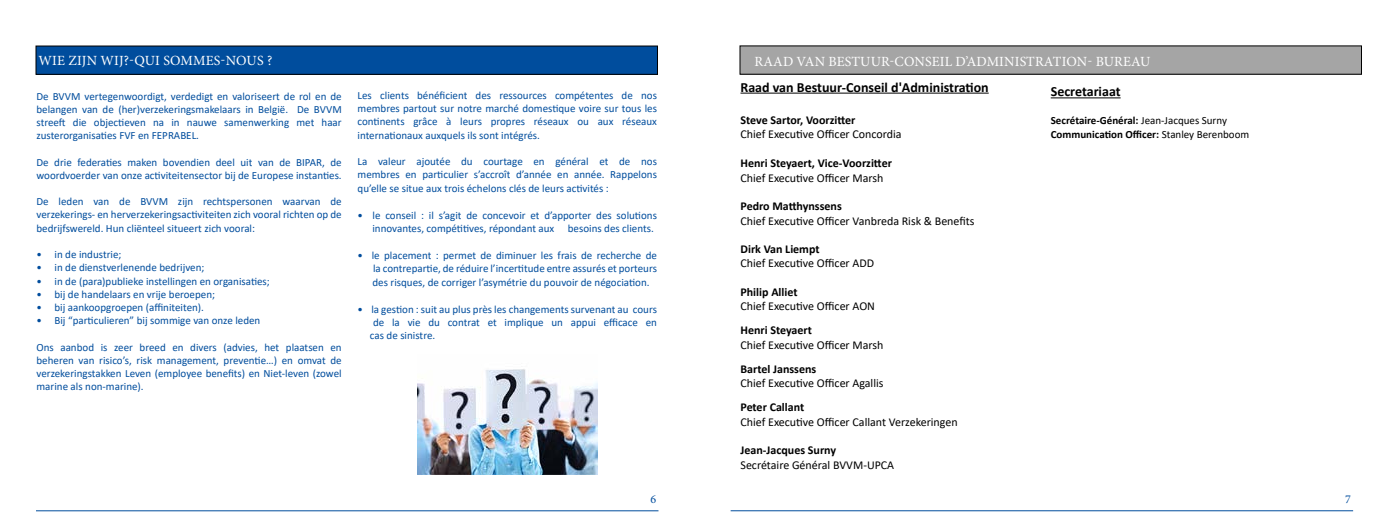
<style>
.page{position:relative;width:1389px;height:525px;background:#fff}
.page>*{position:absolute;margin:0;border:0;box-sizing:border-box;transform-origin:0 0}
.t1{font:14px "Minion Pro";letter-spacing:.01em;color:#fff}
.t2{font:700 14px "Calibri";color:#000}
.t3{font:12px "Calibri";color:#000}
.t4{font:700 12px "Calibri";color:#000}
.t5{font:12px "Minion Pro";color:#004d9d}
.t6{font:11px/13.2px "Calibri";color:#004d9d;text-align:justify}
.t7{font:700 11px/14.4px "Calibri";color:#000}
.s1{font-weight:400}
</style>
<div class="page">
<hr style="left:36px;top:510px;width:622px;height:1px;background:#004d9d">
<hr style="left:731px;top:510px;width:622px;height:1px;background:#004d9d">
<div style="left:740px;top:46px;width:621px;height:28px;background:#a5a5a5"></div>
<div style="left:739px;top:45px;width:623px;height:30px;border:1px solid #000"></div>
<hr style="left:740px;top:93px;width:249px;height:1px;background:#000">
<hr style="left:1051px;top:97px;width:70px;height:1px;background:#000">
<div style="left:36px;top:46px;width:621px;height:28px;background:#004d9d"></div>
<div style="left:36px;top:45px;width:622px;height:30px;border:1px solid #000"></div>
<img style="left:417px;top:369px;width:181px;height:105px">
<p class="t1" style="left:41px;top:47px;width:398px">RAAD VAN BESTUUR-CONSEIL D’ADMINISTRATION- BUREAU</p>
<p class="t6" style="left:358px;top:88px;width:301px">Les clients bénéficient des ressources compétentes de nos membres partout sur notre marché domestique voire sur tous les continents grâce à leurs propres réseaux ou aux réseaux internationaux auxquels ils sont intégrés.</p>
<p class="t6" style="left:358px;top:154px;width:301px">La valeur ajoutée du courtage en général et de nos membres en particulier s’accroît d’année en année. Rappelons qu’elle se situe aux trois échelons clés de leurs activités :</p>
<p class="t6" style="left:358px;top:208px;width:301px;text-align:right">• le conseil : il s’agit de concevoir et d’apporter des solutions innovantes, compétitives, répondant aux besoins des clients.</p>
<p class="t6" style="left:372px;top:248px;width:286px;text-indent:-15px">• le placement : permet de diminuer les frais de recherche de la contrepartie, de réduire l’incertitude entre assurés et porteurs des risques, de corriger l’asymétrie du pouvoir de négociation.</p>
<p class="t6" style="left:370px;top:302px;width:289px;text-indent:-12px">• la gestion : suit au plus près les changements survenant au cours de la vie du contrat et implique un appui efficace en cas de sinistre.</p>
<p class="t1" style="left:39px;top:51px;width:235px">WIE ZIJN WIJ?-QUI SOMMES-NOUS ?</p>
<p class="t6" style="left:36px;top:89px;width:307px">De BVVM vertegenwoordigt, verdedigt en valoriseert de rol en de belangen van de (her)verzekeringsmakelaars in België. De BVVM streeft die objectieven na in nauwe samenwerking met haar zusterorganisaties FVF en FEPRABEL.</p>
<p class="t6" style="left:36px;top:155px;width:307px">De drie federaties maken bovendien deel uit van de BIPAR, de woordvoerder van onze activiteitensector bij de Europese instanties.</p>
<p class="t6" style="left:36px;top:194px;width:307px">De leden van de BVVM zijn rechtspersonen waarvan de verzekerings- en herverzekeringsactiviteiten zich vooral richten op de bedrijfswereld. Hun cliënteel situeert zich vooral:</p>
<p class="t6" style="left:36px;top:247px;width:87px">• in de industrie;</p>
<p class="t6" style="left:36px;top:260px;width:169px">• in de dienstverlenende bedrijven;</p>
<p class="t6" style="left:36px;top:274px;width:235px">• in de (para)publieke instellingen en organisaties;</p>
<p class="t6" style="left:36px;top:287px;width:180px">• bij de handelaars en vrije beroepen;</p>
<p class="t6" style="left:36px;top:300px;width:169px">• bij aankoopgroepen (affiniteiten).</p>
<p class="t6" style="left:36px;top:313px;width:225px">• Bij “particulieren” bij sommige van onze leden</p>
<p class="t6" style="left:36px;top:340px;width:307px">Ons aanbod is zeer breed en divers (advies, het plaatsen en beheren van risico’s, risk management, preventie…) en omvat de verzekeringstakken Leven (employee benefits) en Niet-leven (zowel marine als non-marine).</p>
<p class="t1" style="left:755px;top:52px;width:397px">RAAD VAN BESTUUR-CONSEIL D’ADMINISTRATION- BUREAU</p>
<p class="t2" style="left:740px;top:77px;width:250px">Raad van Bestuur-Conseil d'Administration</p>
<p class="t4" style="left:740px;top:111px;width:116px">Steve Sartor, Voorzitter</p>
<p class="t3" style="left:740px;top:126px;width:163px">Chief Executive Officer Concordia</p>
<p class="t4" style="left:740px;top:155px;width:153px">Henri Steyaert, Vice-Voorzitter</p>
<p class="t3" style="left:740px;top:169px;width:145px">Chief Executive Officer Marsh</p>
<p class="t4" style="left:740px;top:198px;width:103px">Pedro Matthynssens</p>
<p class="t3" style="left:740px;top:212px;width:236px">Chief Executive Officer Vanbreda Risk &amp; Benefits</p>
<p class="t4" style="left:740px;top:240px;width:81px">Dirk Van Liempt</p>
<p class="t3" style="left:740px;top:254px;width:135px">Chief Executive Officer ADD</p>
<p class="t4" style="left:740px;top:283px;width:59px">Philip Alliet</p>
<p class="t3" style="left:740px;top:298px;width:136px">Chief Executive Officer AON</p>
<p class="t4" style="left:740px;top:321px;width:73px">Henri Steyaert</p>
<p class="t3" style="left:740px;top:336px;width:145px">Chief Executive Officer Marsh</p>
<p class="t4" style="left:740px;top:360px;width:77px">Bartel Janssens</p>
<p class="t3" style="left:740px;top:374px;width:145px">Chief Executive Officer Agallis</p>
<p class="t4" style="left:740px;top:398px;width:65px">Peter Callant</p>
<p class="t3" style="left:740px;top:413px;width:219px">Chief Executive Officer Callant Verzekeringen</p>
<p class="t4" style="left:740px;top:441px;width:97px">Jean-Jacques Surny</p>
<p class="t3" style="left:740px;top:456px;width:155px">Secrétaire Général BVVM-UPCA</p>
<p class="t2" style="left:1051px;top:82px;width:71px">Secretariaat</p>
<p class="t7" style="left:1051px;top:113px;width:200px">Secrétaire-Général: <span class="s1">Jean-Jacques Surny<br></span>Communication Officer: <span class="s1">Stanley Berenboom</span></p>
<p class="t5" style="left:651px;top:491px;width:7px">6</p>
<p class="t5" style="left:1345px;top:491px;width:7px">7</p>
</div>
